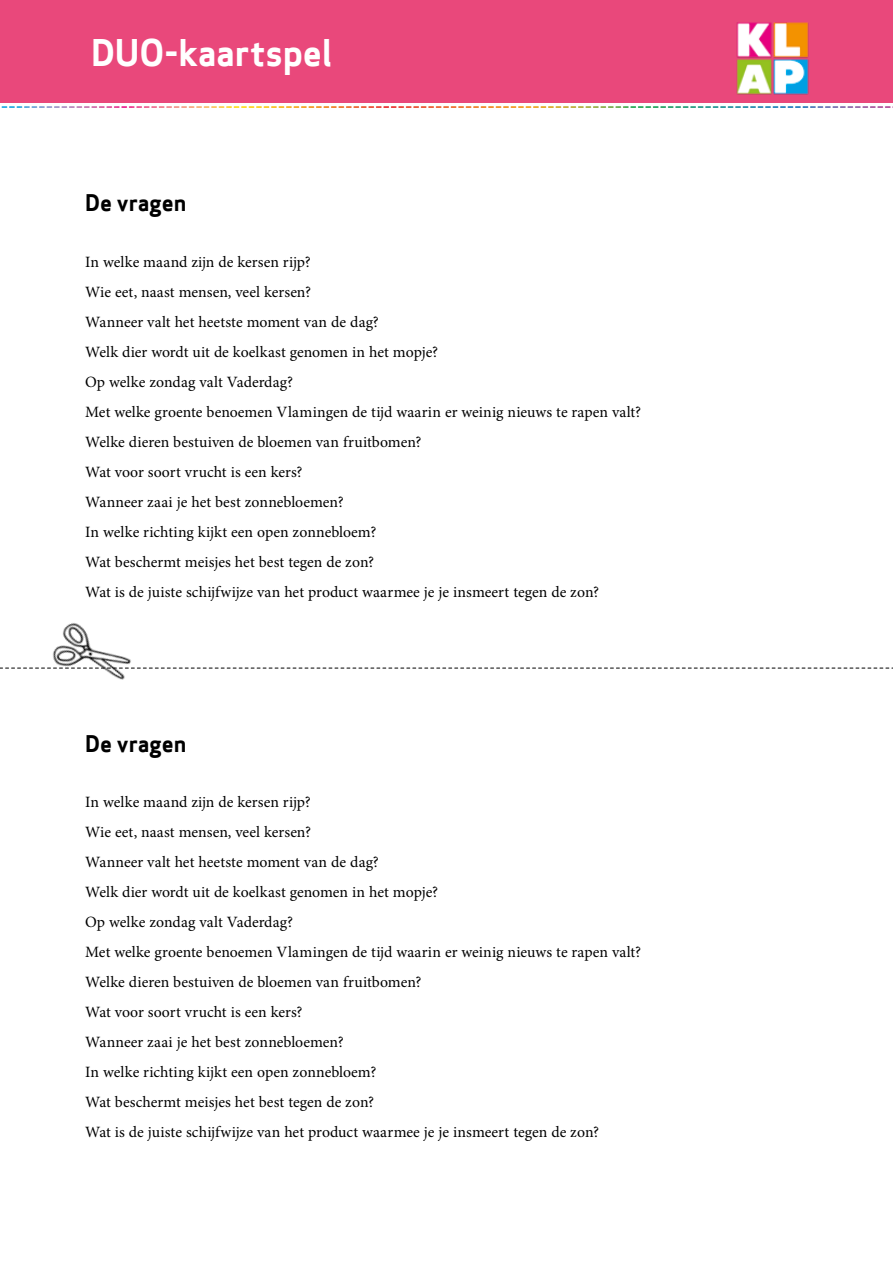
<style>
.page{position:relative;width:893px;height:1263px;background:#fff}
.page>*{position:absolute;margin:0;border:0;box-sizing:border-box;transform-origin:0 0}
.t1{font:36px "Apex Sans Bold ST";letter-spacing:-.005em;color:#fff}
.t2{font:22.5px "Apex Sans Bold T";color:#000}
.t3{font:15.75px/30px "Minion Pro";color:#000}
</style>
<div class="page">
<div style="left:0;top:0;width:893px;height:102px;background:#e9487b"></div>
<img style="left:1px;top:106px;width:892px;height:2px">
<img style="left:736px;top:22px;width:73px;height:73px">
<svg style="left:0;top:668px;width:893px;height:1px"></svg>
<img style="left:32px;top:623px;width:112px;height:57px">
<h1 class="t1" style="left:91px;top:29px;width:243px">DUO-kaartspel</h1>
<h2 class="t2" style="left:85px;top:189px;width:103px">De vragen</h2>
<p class="t3" style="left:85px;top:247px;width:557px">In welke maand zijn de kersen rijp?<br>Wie eet, naast mensen, veel kersen?<br>Wanneer valt het heetste moment van de dag?<br>Welk dier wordt uit de koelkast genomen in het mopje?<br>Op welke zondag valt Vaderdag?<br>Met welke groente benoemen Vlamingen de tijd waarin er weinig nieuws te rapen valt?<br>Welke dieren bestuiven de bloemen van fruitbomen?<br>Wat voor soort vrucht is een kers?<br>Wanneer zaai je het best zonnebloemen?<br>In welke richting kijkt een open zonnebloem?<br>Wat beschermt meisjes het best tegen de zon?<br>Wat is de juiste schijfwijze van het product waarmee je je insmeert tegen de zon?</p>
<h2 class="t2" style="left:85px;top:729px;width:103px">De vragen</h2>
<p class="t3" style="left:85px;top:787px;width:557px">In welke maand zijn de kersen rijp?<br>Wie eet, naast mensen, veel kersen?<br>Wanneer valt het heetste moment van de dag?<br>Welk dier wordt uit de koelkast genomen in het mopje?<br>Op welke zondag valt Vaderdag?<br>Met welke groente benoemen Vlamingen de tijd waarin er weinig nieuws te rapen valt?<br>Welke dieren bestuiven de bloemen van fruitbomen?<br>Wat voor soort vrucht is een kers?<br>Wanneer zaai je het best zonnebloemen?<br>In welke richting kijkt een open zonnebloem?<br>Wat beschermt meisjes het best tegen de zon?<br>Wat is de juiste schijfwijze van het product waarmee je je insmeert tegen de zon?</p>
</div>
